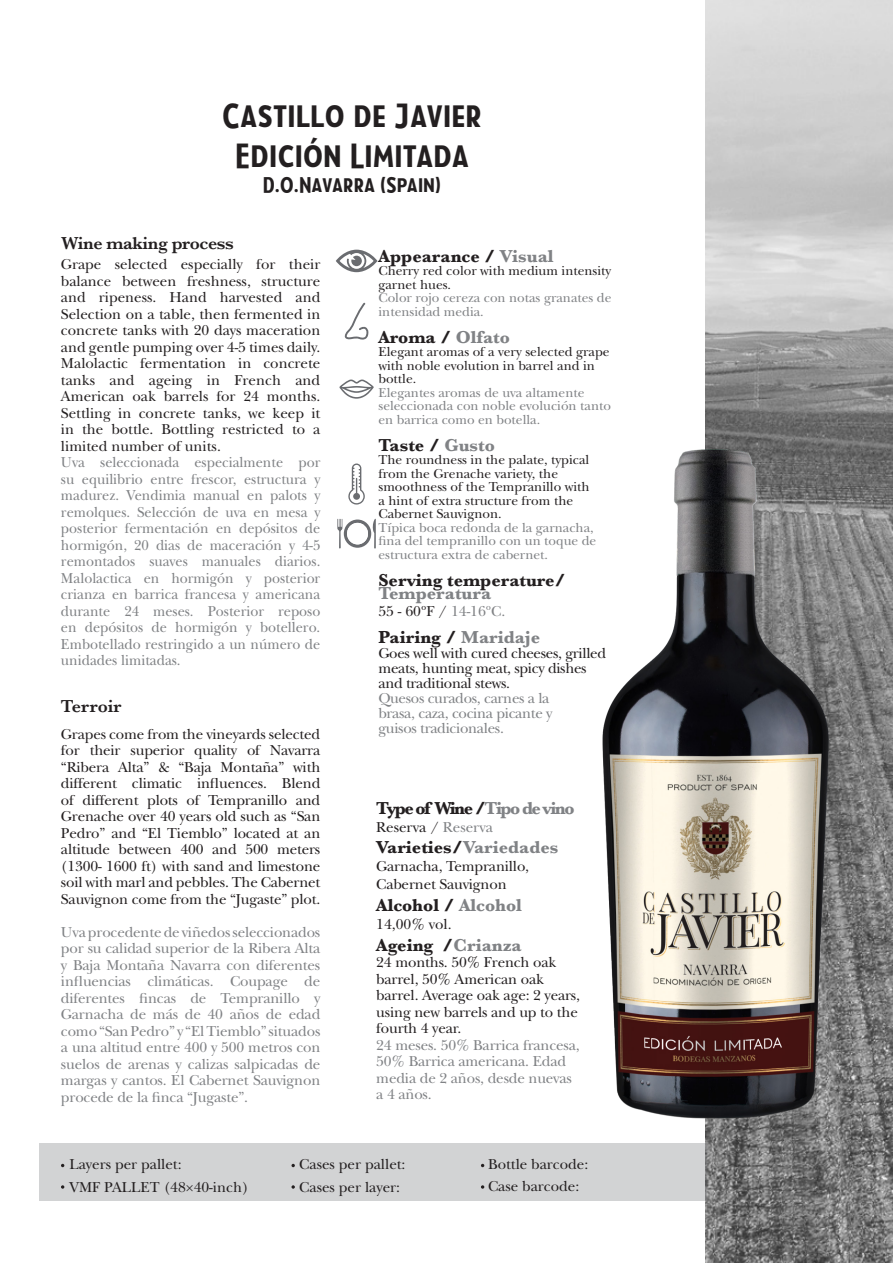
<style>
.page{position:relative;width:893px;height:1263px;background:#fff}
.page>*{position:absolute;margin:0;border:0;box-sizing:border-box;transform-origin:0 0}
.t1{font:33px "Taberna Sans";color:#231f20}
.t2{font:21px "Taberna Sans";color:#231f20}
.t3{font:700 18px/13.5px "Baskerville";color:#231f20}
.t4{font:700 18px "Baskerville";letter-spacing:-.08em;color:#231f20}
.t5{font:600 18px "Baskerville";letter-spacing:-.02em;color:#231f20}
.t6{font:600 18px "Baskerville";color:#231f20}
.t7{font:15px/16.5px "New Baskerville Std";letter-spacing:-.01em;color:#231f20}
.t8{font:15px/16.5px "New Baskerville Std";letter-spacing:-.01em;color:#808285;text-align:justify}
.t9{font:15px/16.5px "New Baskerville Std";letter-spacing:-.01em;color:#808285;text-align:justify;scale:.95 1}
.t10{font:13.5px/13.5px "New Baskerville Std";color:#231f20}
.t11{font:13.5px/13.5px "New Baskerville Std";color:#808285}
.s1{color:#808285}
</style>
<div class="page">
<img style="left:706px;top:0;width:187px;height:1263px">
<div style="left:39px;top:1143px;width:667px;height:58px;background:#d2d3d4"></div>
<svg style="left:291px;top:1164px;width:4px;height:3px"></svg>
<svg style="left:291px;top:1185px;width:4px;height:4px"></svg>
<svg style="left:61px;top:1185px;width:3px;height:4px"></svg>
<svg style="left:481px;top:1185px;width:3px;height:4px"></svg>
<img style="left:602px;top:305px;width:262px;height:853px">
<svg style="left:336px;top:250px;width:41px;height:22px"></svg>
<svg style="left:344px;top:303px;width:24px;height:37px"></svg>
<svg style="left:339px;top:379px;width:35px;height:20px"></svg>
<svg style="left:348px;top:463px;width:17px;height:41px"></svg>
<svg style="left:337px;top:519px;width:39px;height:30px"></svg>
<p class="t1" style="left:222px;top:95px;width:262px">Castillo de Javier</p>
<p class="t1" style="left:235px;top:135px;width:236px">Edición Limitada</p>
<p class="t2" style="left:263px;top:172px;width:180px">D.O.Navarra (Spain)</p>
<p class="t5" style="left:61px;top:230px;width:174px">Wine making process</p>
<p class="t7" style="left:61px;top:256px;width:261px;text-align:justify">Grape selected especially for their balance between freshness, structure and ripeness. Hand harvested and Selection on a table, then fermented in concrete tanks with 20 days maceration and gentle pumping over 4-5 times daily.<br>Malolactic fermentation in concrete tanks and ageing in French and American oak barrels for 24 months.<br>Settling in concrete tanks, we keep it in the bottle. Bottling restricted to a limited number of units.</p>
<p class="t9" style="left:61px;top:454px;width:275px">Uva seleccionada especialmente por su equilibrio entre frescor, estructura y madurez. Vendimia manual en palots y remolques. Selección de uva en mesa y posterior fermentación en depósitos de hormigón, 20 dias de maceración y 4-5 remontados suaves manuales diarios.<br>Malolactica en hormigón y posterior crianza en barrica francesa y americana durante 24 meses. Posterior reposo en depósitos de hormigón y botellero.<br>Embotellado restringido a un número de unidades limitadas.</p>
<p class="t6" style="left:61px;top:694px;width:62px">Terroir</p>
<p class="t7" style="left:61px;top:726px;width:261px;text-align:justify">Grapes come from the vineyards selected for their superior quality of Navarra “Ribera Alta” &amp; “Baja Montaña” with different climatic influences. Blend of different plots of Tempranillo and Grenache over 40 years old such as “San Pedro” and “El Tiemblo” located at an altitude between 400 and 500 meters (1300- 1600 ft) with sand and limestone soil with marl and pebbles. The Cabernet Sauvignon come from the “Jugaste” plot.</p>
<p class="t8" style="left:61px;top:924px;width:261px">Uva procedente de viñedos seleccionados por su calidad superior de la Ribera Alta y Baja Montaña Navarra con diferentes influencias climáticas. Coupage de diferentes fincas de Tempranillo y Garnacha de más de 40 años de edad como “San Pedro” y “El Tiemblo” situados a una altitud entre 400 y 500 metros con suelos de arenas y calizas salpicadas de margas y cantos. El Cabernet Sauvignon procede de la finca “Jugaste”.</p>
<p class="t3" style="left:378px;top:249px;width:176px">Appearance / <span class="s1">Visual</span></p>
<p class="t10" style="left:378px;top:264px;width:234px">Cherry red color with medium intensity garnet hues.</p>
<p class="t11" style="left:378px;top:291px;width:235px">Color rojo cereza con notas granates de intensidad media.</p>
<p class="t3" style="left:378px;top:330px;width:133px">Aroma / <span class="s1">Olfato</span></p>
<p class="t10" style="left:378px;top:345px;width:233px">Elegant aromas of a very selected grape with noble evolution in barrel and in bottle.</p>
<p class="t11" style="left:378px;top:386px;width:234px">Elegantes aromas de uva altamente seleccionada con noble evolución tanto en barrica como en botella.</p>
<p class="t3" style="left:378px;top:438px;width:118px">Taste / <span class="s1">Gusto</span></p>
<p class="t10" style="left:378px;top:453px;width:213px">The roundness in the palate, typical from the Grenache variety, the smoothness of the Tempranillo with a hint of extra structure from the<br>Cabernet Sauvignon.</p>
<p class="t11" style="left:378px;top:521px;width:219px">Típica boca redonda de la garnacha, fina del tempranillo con un toque de estructura extra de cabernet.</p>
<p class="t3" style="left:378px;top:573px;width:189px">Serving temperature/<br><span class="s1">Temperatura</span></p>
<p class="t7" style="left:378px;top:602px;width:128px">55 - 60ºF / <span class="s1">14-16ºC.</span></p>
<p class="t3" style="left:378px;top:630px;width:163px">Pairing / <span class="s1">Maridaje</span></p>
<p class="t7" style="left:378px;top:645px;width:229px;line-height:15px">Goes well with cured cheeses, grilled meats, hunting meat, spicy dishes</p>
<p class="t7" style="left:378px;top:674px;width:133px">and traditional stews.</p>
<p class="t8" style="left:378px;top:689px;width:172px">Quesos curados, carnes a la</p>
<p class="t8" style="left:378px;top:704px;width:175px">brasa, caza, cocina picante y</p>
<p class="t8" style="left:378px;top:719px;width:127px">guisos tradicionales.</p>
<p class="t4" style="left:376px;top:795px;width:200px">Type of Wine /<span class="s1">Tipo de vino</span></p>
<p class="t7" style="left:376px;top:819px;width:118px">Reserva / <span class="s1">Reserva</span></p>
<p class="t3" style="left:376px;top:841px;width:184px">Varieties/<span class="s1">Variedades</span></p>
<p class="t7" style="left:376px;top:858px;width:154px;line-height:18px">Garnacha, Tempranillo,<br>Cabernet Sauvignon</p>
<p class="t3" style="left:376px;top:898px;width:147px">Alcohol / <span class="s1">Alcohol</span></p>
<p class="t7" style="left:376px;top:916px;width:77px">14,00% vol.</p>
<p class="t3" style="left:376px;top:938px;width:147px">Ageing /<span class="s1">Crianza</span></p>
<p class="t7" style="left:376px;top:954px;width:205px">24 months. 50% French oak barrel, 50% American oak barrel. Average oak age: 2 years, using new barrels and up to the fourth 4 year.</p>
<p class="t8" style="left:376px;top:1036px;width:205px;text-align:left">24 meses. 50% Barrica francesa,<br>50% Barrica americana. Edad media de 2 años, desde nuevas a 4 años.</p>
<p class="t7" style="left:69px;top:1156px;width:114px">Layers per pallet:</p>
<p class="t7" style="left:69px;top:1179px;width:181px">VMF PALLET (48×40-inch)</p>
<p class="t7" style="left:299px;top:1156px;width:108px">Cases per pallet:</p>
<p class="t7" style="left:299px;top:1179px;width:102px">Cases per layer:</p>
<p class="t7" style="left:488px;top:1156px;width:102px">Bottle barcode:</p>
<p class="t7" style="left:488px;top:1178px;width:93px">Case barcode:</p>
</div>
